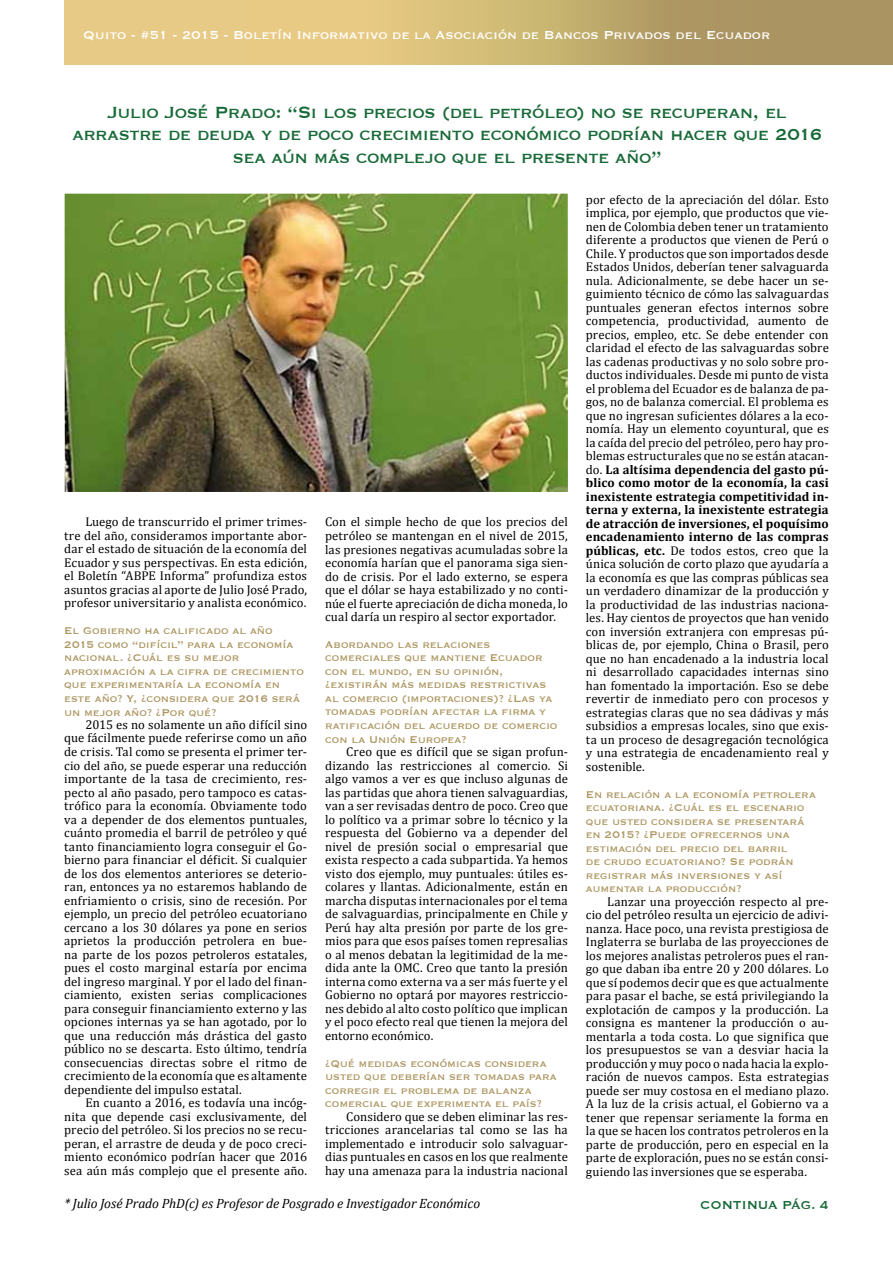
<style>
.page{position:relative;width:893px;height:1276px;background:#fff}
.page>*{position:absolute;margin:0;border:0;box-sizing:border-box;transform-origin:0 0}
.t1{font:21px/22.5px "Copperplate";letter-spacing:-.03em;color:#186a38;text-align:center}
.t2{font:15px "Copperplate";color:#fff}
.t3{font:15px "Copperplate";letter-spacing:-.01em;color:#186a38}
.t4{font:italic 13.5px "Cambria";letter-spacing:-.005em;color:#000}
.t5{font:12.75px/13.5px "Cambria";letter-spacing:.005em;color:#000;text-align:justify}
.t6{font:12.75px/13.5px "Copperplate";letter-spacing:-.005em;color:#ad9762}
.s1{font-weight:700}
</style>
<div class="page">
<svg style="left:64px;top:1px;width:828px;height:64px;background:#cdb475"></svg>
<img style="left:65px;top:194px;width:503px;height:298px">
<p class="t2" style="left:83px;top:28px;width:689px">Quito - #51 - 2015 - Boletín Informativo de la Asociación de Bancos Privados del Ecuador</p>
<h1 class="t1" style="left:72px;top:101px;width:751px">Julio José Prado: “Si los precios (del petróleo) no se recuperan, el arrastre de deuda y de poco crecimiento económico podrían hacer que 2016 sea aún más complejo que el presente año”</h1>
<p class="t5" style="left:64px;top:515px;width:244px;text-indent:21px">Luego de transcurrido el primer trimes&shy;tre del año, consideramos importante abor&shy;dar el estado de situación de la economía del Ecuador y sus perspectivas. En esta edición, el Boletín “ABPE Informa” profundiza estos asuntos gracias al aporte de Julio José Prado, profesor universitario y analista económico.</p>
<p class="t6" style="left:64px;top:624px;width:241px">El Gobierno ha calificado al año<br>2015 como “difícil” para la economía nacional. ¿Cuál es su mejor aproximación a la cifra de crecimiento que experimentaría la economía en este año? Y, ¿considera que 2016 será un mejor año? ¿Por qué?</p>
<p class="t5" style="left:64px;top:717px;width:244px;text-indent:21px">2015 es no solamente un año difícil sino que fácilmente puede referirse como un año de crisis. Tal como se presenta el primer ter&shy;cio del año, se puede esperar una reducción importante de la tasa de crecimiento, res&shy;pecto al año pasado, pero tampoco es catas&shy;trófico para la economía. Obviamente todo va a depender de dos elementos puntuales, cuánto promedia el barril de petróleo y qué tanto financiamiento logra conseguir el Go&shy;bierno para financiar el déficit. Si cualquier de los dos elementos anteriores se deterio&shy;ran, entonces ya no estaremos hablando de enfriamiento o crisis, sino de recesión. Por ejemplo, un precio del petróleo ecuatoriano cercano a los 30 dólares ya pone en serios aprietos la producción petrolera en bue&shy;na parte de los pozos petroleros estatales, pues el costo marginal estaría por encima del ingreso marginal. Y por el lado del finan&shy;ciamiento, existen serias complicaciones para conseguir financiamiento externo y las opciones internas ya se han agotado, por lo que una reducción más drástica del gasto público no se descarta. Esto último, tendría consecuencias directas sobre el ritmo de crecimiento de la economía que es altamente dependiente del impulso estatal.</p>
<p class="t5" style="left:64px;top:1095px;width:244px;text-indent:21px">En cuanto a 2016, es todavía una incóg&shy;nita que depende casi exclusivamente, del precio del petróleo. Si los precios no se recu&shy;peran, el arrastre de deuda y de poco creci&shy;miento económico podrían hacer que 2016 sea aún más complejo que el presente año.</p>
<p class="t5" style="left:325px;top:515px;width:244px">Con el simple hecho de que los precios del petróleo se mantengan en el nivel de 2015, las presiones negativas acumuladas sobre la economía harían que el panorama siga sien&shy;do de crisis. Por el lado externo, se espera que el dólar se haya estabilizado y no conti&shy;núe el fuerte apreciación de dicha moneda, lo cual daría un respiro al sector exportador.</p>
<p class="t6" style="left:325px;top:638px;width:234px">Abordando las relaciones comerciales que mantiene Ecuador con el mundo, en su opinión, ¿existirán más medidas restrictivas al comercio (importaciones)? ¿Las ya tomadas podrían afectar la firma y ratificación del acuerdo de comercio con la Unión Europea?</p>
<p class="t5" style="left:325px;top:744px;width:244px;text-indent:21px">Creo que es difícil que se sigan profun&shy;dizando las restricciones al comercio. Si algo vamos a ver es que incluso algunas de las partidas que ahora tienen salvaguardias, van a ser revisadas dentro de poco. Creo que lo político va a primar sobre lo técnico y la respuesta del Gobierno va a depender del nivel de presión social o empresarial que exista respecto a cada subpartida. Ya hemos visto dos ejemplo, muy puntuales: útiles es&shy;colares y llantas. Adicionalmente, están en marcha disputas internacionales por el tema de salvaguardias, principalmente en Chile y Perú hay alta presión por parte de los gre&shy;mios para que esos países tomen represalias o al menos debatan la legitimidad de la me&shy;dida ante la OMC. Creo que tanto la presión interna como externa va a ser más fuerte y el Gobierno no optará por mayores restriccio&shy;nes debido al alto costo político que implican y el poco efecto real que tienen la mejora del entorno económico.</p>
<p class="t6" style="left:325px;top:1056px;width:233px">¿Qué medidas económicas considera usted que deberían ser tomadas para corregir el problema de balanza comercial que experimenta el país?</p>
<p class="t5" style="left:325px;top:1109px;width:244px;text-indent:21px">Considero que se deben eliminar las res&shy;tricciones arancelarias tal como se las ha implementado e introducir solo salvaguar&shy;dias puntuales en casos en los que realmente hay una amenaza para la industria nacional</p>
<p class="t5" style="left:586px;top:192px;width:244px">por efecto de la apreciación del dólar. Esto implica, por ejemplo, que productos que vie&shy;nen de Colombia deben tener un tratamiento diferente a productos que vienen de Perú o Chile. Y productos que son importados desde Estados Unidos, deberían tener salvaguarda nula. Adicionalmente, se debe hacer un se&shy;guimiento técnico de cómo las salvaguardas puntuales generan efectos internos sobre competencia, productividad, aumento de precios, empleo, etc. Se debe entender con claridad el efecto de las salvaguardas sobre las cadenas productivas y no solo sobre pro&shy;ductos individuales. Desde mi punto de vista el problema del Ecuador es de balanza de pa&shy;gos, no de balanza comercial. El problema es que no ingresan suficientes dólares a la eco&shy;nomía. Hay un elemento coyuntural, que es la caída del precio del petróleo, pero hay pro&shy;blemas estructurales que no se están atacan&shy;do. <span class="s1">La altísima dependencia del gasto pú&shy;blico como motor de la economía, la casi inexistente estrategia competitividad in&shy;terna y externa, la inexistente estrategia de atracción de inversiones, el poquísimo encadenamiento interno de las compras públicas, etc.</span> De todos estos, creo que la única solución de corto plazo que ayudaría a la economía es que las compras públicas sea un verdadero dinamizar de la producción y la productividad de las industrias naciona&shy;les. Hay cientos de proyectos que han venido con inversión extranjera con empresas pú&shy;blicas de, por ejemplo, China o Brasil, pero que no han encadenado a la industria local ni desarrollado capacidades internas sino han fomentado la importación. Eso se debe revertir de inmediato pero con procesos y estrategias claras que no sea dádivas y más subsidios a empresas locales, sino que exis&shy;ta un proceso de desagregación tecnológica y una estrategia de encadenamiento real y sostenible.</p>
<p class="t6" style="left:586px;top:787px;width:231px">En relación a la economía petrolera ecuatoriana. ¿Cuál es el escenario que usted considera se presentará en 2015? ¿Puede ofrecernos una estimación del precio del barril<br>de crudo ecuatoriano? Se podrán registrar más inversiones y así aumentar la producción?</p>
<p class="t5" style="left:586px;top:894px;width:244px;text-indent:21px">Lanzar una proyección respecto al pre&shy;cio del petróleo resulta un ejercicio de adivi&shy;nanza. Hace poco, una revista prestigiosa de Inglaterra se burlaba de las proyecciones de los mejores analistas petroleros pues el ran&shy;go que daban iba entre 20 y 200 dólares. Lo que sí podemos decir que es que actualmente para pasar el bache, se está privilegiando la explotación de campos y la producción. La consigna es mantener la producción o au&shy;mentarla a toda costa. Lo que significa que los presupuestos se van a desviar hacia la producción y muy poco o nada hacia la explo&shy;ración de nuevos campos. Esta estrategias puede ser muy costosa en el mediano plazo.<br>A la luz de la crisis actual, el Gobierno va a tener que repensar seriamente la forma en la que se hacen los contratos petroleros en la parte de producción, pero en especial en la parte de exploración, pues no se están consi&shy;guiendo las inversiones que se esperaba.</p>
<p class="t4" style="left:65px;top:1194px;width:417px">* Julio José Prado PhD(c) es Profesor de Posgrado e Investigador Económico</p>
<p class="t3" style="left:700px;top:1197px;width:130px">CONTINUA PÁG. 4</p>
</div>
